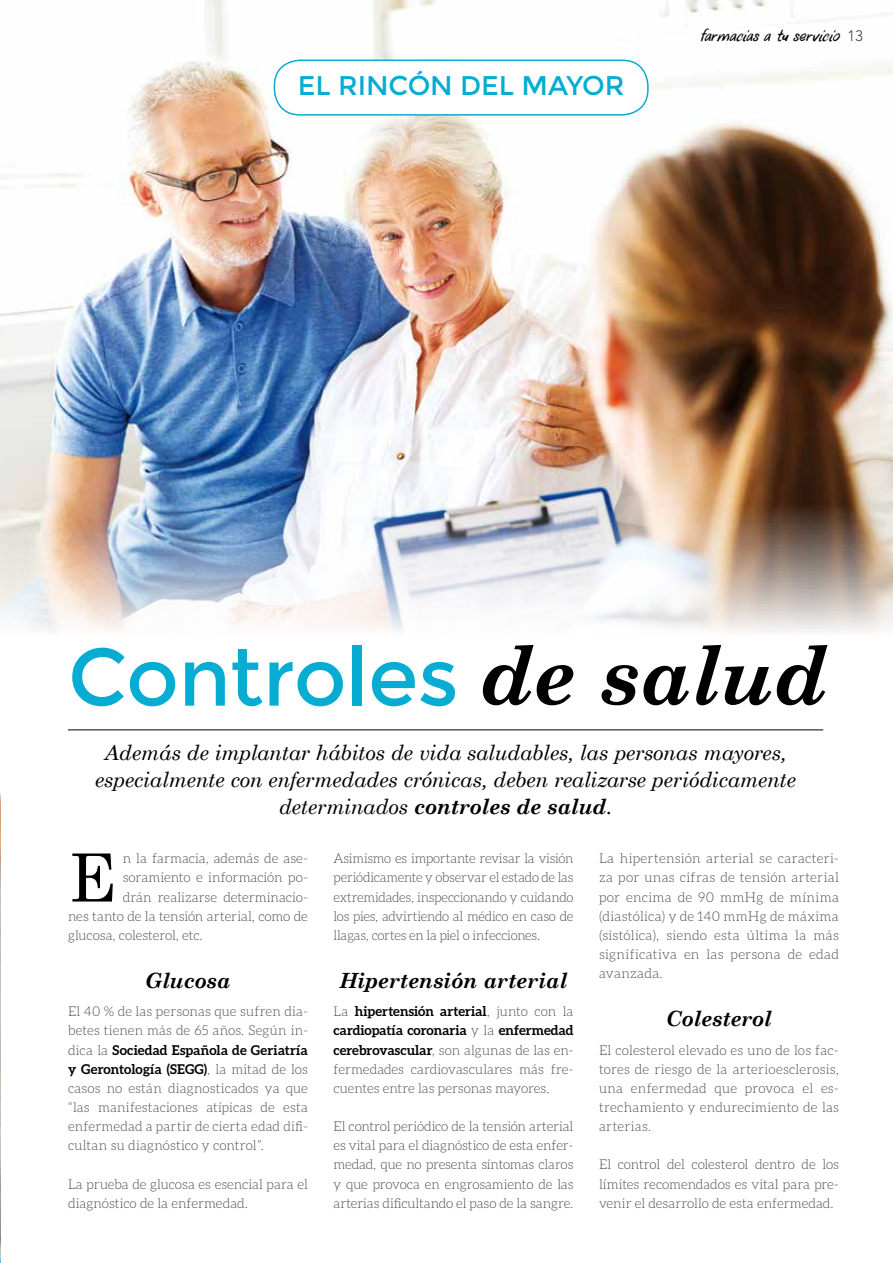
<style>
.page{position:relative;width:893px;height:1263px;background:#fff}
.page>*{position:absolute;margin:0;border:0;box-sizing:border-box;transform-origin:0 0}
.t1{font:81px "Montserrat";letter-spacing:-.005em;color:#06acd1}
.t2{font:66.45px "Century Schoolbook";color:#000}
.t3{font:27px "Montserrat";color:#06acd1}
.t4{font:italic 21px/27px "Century Schoolbook";letter-spacing:-.01em;color:#000;text-align:center}
.t5{font:italic 700 21px "Century Schoolbook";letter-spacing:-.015em;color:#000}
.t6{font:italic 15px "DK Uncle Oscar";letter-spacing:-.01em;color:#000}
.t7{font:300 13.5px/19.2px "Aleo";color:#4b4b4d;text-align:justify}
.s1{font-family:"Avenir LT Std";font-weight:300;font-style:normal;color:#3e3d40}
.s2{font-family:"Century Schoolbook";font-weight:700;font-style:italic;color:#000}
.s3{font-weight:700}
.s4{font-weight:700;color:#000}
</style>
<div class="page">
<img style="left:0;top:793px;width:1px;height:470px">
<img style="left:0;top:0;width:893px;height:632px">
<div style="left:274px;top:60px;width:374px;height:55px;background:#fff;border-radius:26px"></div>
<div style="left:274px;top:60px;width:375px;height:56px;border:2px solid #06acd1;border-radius:26px"></div>
<hr style="left:68px;top:729px;width:755px;height:1px;background:#000">
<h3 class="t3" style="left:298px;top:70px;width:77px">EL RINC</h3>
<h3 class="t3" style="left:408px;top:70px;width:218px">ÓN DEL MAYOR</h3>
<p class="t6" style="left:699px;top:26px;width:165px">farmacias a tu servicio <span class="s1">13</span></p>
<h1 class="t1" style="left:68px;top:630px;width:761px">CONTROLES <span class="s2">de salud</span></h1>
<h3 class="t4" style="left:95px;top:738px;width:703px">Además de implantar hábitos de vida saludables, las personas mayores, especialmente con enfermedades crónicas, deben realizarse periódicamente determinados <span class="s3">controles de salud</span>.</h3>
<h2 class="t2" style="left:68px;top:822px;width:50px">E</h2>
<p class="t7" style="left:123px;top:849px;width:187px">n la farmacia, además de ase-</p>
<p class="t7" style="left:123px;top:868px;width:187px">soramiento e información po-</p>
<p class="t7" style="left:123px;top:887px;width:187px">drán realizarse determinacio-</p>
<p class="t7" style="left:68px;top:906px;width:241px">nes tanto de la tensión arterial, como de</p>
<p class="t7" style="left:68px;top:925px;width:136px">glucosa, colesterol, etc.</p>
<h3 class="t5" style="left:145px;top:964px;width:87px">Glucosa</h3>
<p class="t7" style="left:68px;top:1002px;width:241px">El 40 % de las personas que sufren dia&shy;betes tienen más de 65 años. Según in&shy;dica la <span class="s4">Sociedad Española de Geriatría y Gerontología (SEGG)</span>, la mitad de los casos no están diagnosticados ya que “las manifestaciones atípicas de esta enfermedad a partir de cierta edad difi&shy;cultan su diagnóstico y control”.</p>
<p class="t7" style="left:68px;top:1174px;width:241px">La prueba de glucosa es esencial para el diagnóstico de la enfermedad.</p>
<p class="t7" style="left:333px;top:849px;width:241px">Asimismo es importante revisar la visión periódicamente y observar el estado de las extremidades, inspeccionando y cuidando los pies, advirtiendo al médico en caso de llagas, cortes en la piel o infecciones.</p>
<h3 class="t5" style="left:339px;top:964px;width:230px">Hipertensión arterial</h3>
<p class="t7" style="left:333px;top:1002px;width:241px">La <span class="s4">hipertensión arterial</span>, junto con la <span class="s4">cardiopatía coronaria</span> y la <span class="s4">enfermedad cerebrovascular</span>, son algunas de las en&shy;fermedades cardiovasculares más fre&shy;cuentes entre las personas mayores.</p>
<p class="t7" style="left:333px;top:1117px;width:241px">El control periódico de la tensión arterial es vital para el diagnóstico de esta enfer&shy;medad, que no presenta síntomas claros y que provoca en engrosamiento de las arterias dificultando el paso de la sangre.</p>
<p class="t7" style="left:599px;top:849px;width:241px">La hipertensión arterial se caracteri&shy;za por unas cifras de tensión arterial por encima de 90 mmHg de mínima (diastólica) y de 140 mmHg de máxima (sistólica), siendo esta última la más significativa en las persona de edad avanzada.</p>
<h3 class="t5" style="left:666px;top:1003px;width:108px">Colesterol</h3>
<p class="t7" style="left:599px;top:1040px;width:241px">El colesterol elevado es uno de los fac&shy;tores de riesgo de la arterioesclerosis, una enfermedad que provoca el es&shy;trechamiento y endurecimiento de las arterias.</p>
<p class="t7" style="left:599px;top:1155px;width:241px">El control del colesterol dentro de los límites recomendados es vital para pre&shy;venir el desarrollo de esta enfermedad.</p>
</div>
